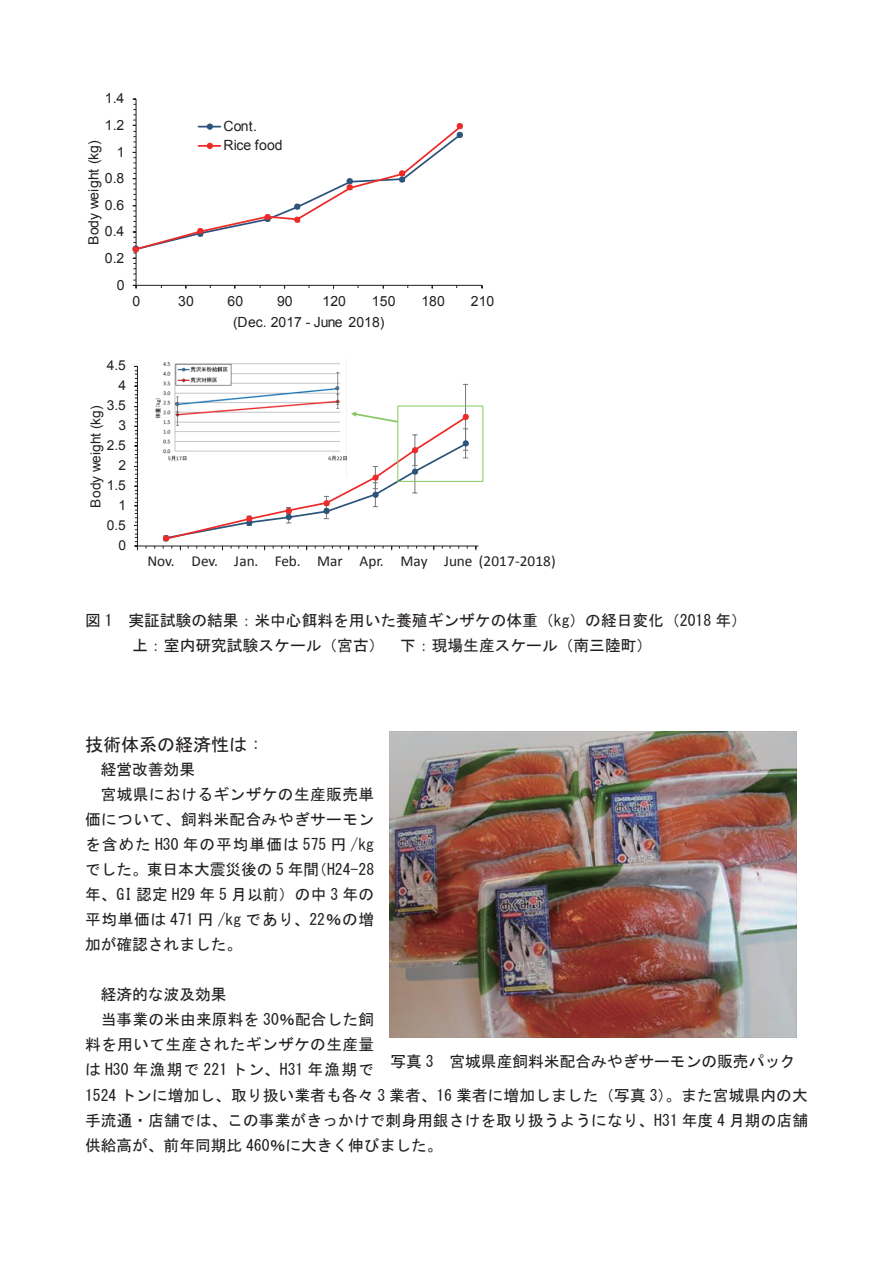
<style>
.page{position:relative;width:893px;height:1263px;background:#fff}
.page>*{position:absolute;margin:0;border:0;box-sizing:border-box;transform-origin:0 0}
.小見出し{font:18px "MS Gothic";color:#231f20}
.基本本文{font:15.75px/25px "MS Gothic";color:#231f20}
.t1{font:15.15px "Calibri";color:#231f20}
.t2{font:14.1px/19.2px "Arial";letter-spacing:.005em;color:#231f20}
.t3{font:13.95px "Arial";letter-spacing:.005em;color:#231f20}
.t4{font:13.8px "Arial";color:#231f20}
.t5{font:13.65px "Arial";color:#231f20}
</style>
<div class="page">
<hr style="left:137px;top:546px;width:341px;height:1px;background:#231f20">
<svg style="left:134px;top:366px;width:4px;height:184px"></svg>
<hr style="left:465px;top:384px;width:1px;height:33px;background:#76787b">
<img style="left:155px;top:361px;width:186px;height:58px">
<svg style="left:163px;top:408px;width:306px;height:142px"></svg>
<hr style="left:136px;top:285px;width:346px;height:1px;background:#231f20">
<svg style="left:133px;top:99px;width:330px;height:190px"></svg>
<img style="left:390px;top:731px;width:407px;height:306px">
<p class="t2" style="left:105px;top:89px;width:21px">1.4</p>
<p class="t3" style="left:105px;top:116px;width:21px">1.2</p>
<p class="t3" style="left:84px;top:245px;width:106px;rotate:-90deg">B wydo )gk(thgie</p>
<p class="t3" style="left:117px;top:143px;width:9px">1</p>
<p class="t2" style="left:105px;top:169px;width:21px">0.8</p>
<p class="t2" style="left:105px;top:195px;width:21px">0.6</p>
<p class="t2" style="left:105px;top:222px;width:21px">0.4</p>
<p class="t2" style="left:105px;top:249px;width:21px">0.2</p>
<p class="t3" style="left:117px;top:276px;width:9px">0</p>
<p class="t2" style="left:223px;top:116px;width:61px">Cont.<br>Rice food</p>
<p class="t3" style="left:133px;top:292px;width:9px">0</p>
<p class="t3" style="left:178px;top:292px;width:17px">30</p>
<p class="t3" style="left:228px;top:292px;width:17px">60</p>
<p class="t3" style="left:277px;top:292px;width:17px">90</p>
<p class="t3" style="left:322px;top:292px;width:25px">120</p>
<p class="t3" style="left:372px;top:292px;width:25px">150</p>
<p class="t3" style="left:421px;top:292px;width:25px">180</p>
<p class="t3" style="left:471px;top:292px;width:25px">210</p>
<p class="t3" style="left:233px;top:312px;width:153px">(Dec. 2017 - June 2018)</p>
<p class="t4" style="left:107px;top:356px;width:20px">4.5</p>
<p class="t4" style="left:118px;top:376px;width:9px">4</p>
<p class="t4" style="left:107px;top:396px;width:20px">3.5</p>
<p class="t4" style="left:87px;top:508px;width:104px;rotate:-90deg">B wydo )gk(thgie</p>
<p class="t5" style="left:118px;top:417px;width:9px">3</p>
<p class="t5" style="left:107px;top:437px;width:20px">2.5</p>
<p class="t4" style="left:118px;top:456px;width:9px">2</p>
<p class="t4" style="left:107px;top:476px;width:20px">1.5</p>
<p class="t4" style="left:118px;top:496px;width:9px">1</p>
<p class="t5" style="left:107px;top:517px;width:20px">0.5</p>
<p class="t5" style="left:118px;top:537px;width:9px">0</p>
<p class="t1" style="left:148px;top:551px;width:410px">Nov. Dev. Jan. Feb. Mar Apr. May June (2017-2018)</p>
<p class="基本本文" style="left:132px;top:608px;width:616px;line-height:24.5px;text-indent:-47px">図 1 実証試験の結果：米中心餌料を用いた養殖ギンザケの体重（kg）の経日変化（2018 年）上：室内研究試験スケール（宮古） 下：現場生産スケール（南三陸町）</p>
<p class="小見出し" style="left:85px;top:735px;width:182px">技術体系の経済性は：</p>
<p class="基本本文" style="left:101px;top:757px;width:127px">経営改善効果　　</p>
<p class="基本本文" style="left:85px;top:782px;width:291px;text-align:justify;text-indent:16px">宮城県におけるギンザケの生産販売単価について、飼料米配合みやぎサーモンを含めた H30 年の平均単価は 575 円 /kgでした。東日本大震災後の 5 年間（H24-28年、GI 認定 H29 年 5 月以前）の中 3 年の平均単価は 471 円 /kg であり、22％の増加が確認されました。</p>
<p class="基本本文" style="left:101px;top:982px;width:143px">経済的な波及効果　</p>
<p class="基本本文" style="left:85px;top:1007px;width:725px;text-indent:16px">当事業の米由来原料を 30％配合した飼<br>料を用いて生産されたギンザケの生産量<br>は H30 年漁期で 221 トン、H31 年漁期で<br>1524 トンに増加し、取り扱い業者も各々 3 業者、16 業者に増加しました（写真 3）。また宮城県内の大手流通・店舗では、この事業がきっかけで刺身用銀さけを取り扱うようになり、H31 年度 4 月期の店舗供給高が、前年同期比 460％に大きく伸びました。</p>
<p class="基本本文" style="left:390px;top:1048px;width:407px">写真 3 宮城県産飼料米配合みやぎサーモンの販売パック</p>
</div>
